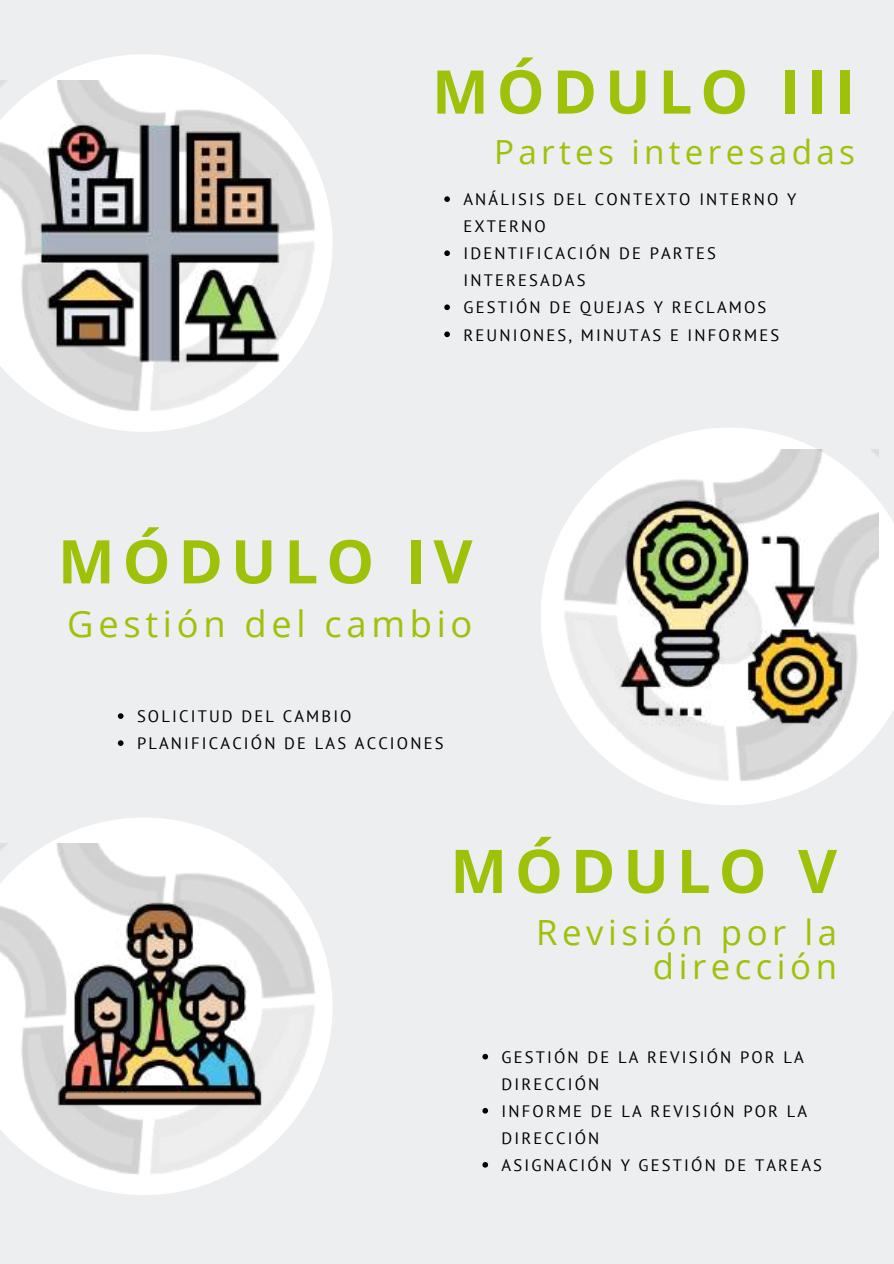
<style>
.page{position:relative;width:894px;height:1264px;background:#fff}
.page>*{position:absolute;margin:0;border:0;box-sizing:border-box;transform-origin:0 0}
.t1{font:700 60.3px "Open Sans";letter-spacing:.13em;color:#9dc209}
.t2{font:36.3px "Open Sans";letter-spacing:.13em;color:#9dc209}
.t3{font:34.8px/33.8px "Open Sans";letter-spacing:.13em;color:#9dc209;text-align:right}
.t4{font:33.3px "Open Sans";letter-spacing:.13em;color:#9dc209}
.t5{font:16.5px/27px "PT Sans";letter-spacing:.13em;color:#000}
</style>
<div class="page">
<div style="left:0;top:0;width:893px;height:1263px;background:#eceeef"></div>
<svg style="left:50px;top:54px;width:188px;height:26px;fill:#fff"></svg>
<svg style="left:642px;top:428px;width:251px;height:304px;fill:#fff"></svg>
<img style="left:541px;top:450px;width:337px;height:355px">
<img style="left:0;top:80px;width:332px;height:352px">
<svg style="left:444px;top:196px;width:6px;height:6px"></svg>
<svg style="left:444px;top:250px;width:6px;height:6px"></svg>
<svg style="left:444px;top:304px;width:6px;height:6px"></svg>
<svg style="left:444px;top:331px;width:6px;height:6px"></svg>
<svg style="left:118px;top:713px;width:5px;height:6px"></svg>
<svg style="left:118px;top:740px;width:5px;height:6px"></svg>
<svg style="left:50px;top:818px;width:187px;height:25px;fill:#fff"></svg>
<img style="left:0;top:843px;width:332px;height:352px">
<svg style="left:482px;top:1053px;width:6px;height:6px"></svg>
<svg style="left:482px;top:1108px;width:6px;height:5px"></svg>
<svg style="left:482px;top:1162px;width:6px;height:5px"></svg>
<img style="left:38px;top:121px;width:243px;height:243px">
<img style="left:615px;top:497px;width:229px;height:228px">
<img style="left:56px;top:900px;width:207px;height:207px">
<h1 class="t1" style="left:432px;top:49px;width:424px">MÓDULO III</h1>
<h3 class="t4" style="left:494px;top:129px;width:362px">Partes interesadas</h3>
<p class="t5" style="left:463px;top:186px;width:334px">ANÁLISIS DEL CONTEXTO INTERNO Y<br>EXTERNO<br>IDENTIFICACIÓN DE PARTES<br>INTERESADAS<br>GESTIÓN DE QUEJAS Y RECLAMOS<br>REUNIONES, MINUTAS E INFORMES</p>
<h1 class="t1" style="left:58px;top:519px;width:416px">MÓDULO IV</h1>
<h2 class="t2" style="left:67px;top:598px;width:406px">Gestión del cambio</h2>
<p class="t5" style="left:137px;top:702px;width:308px">SOLICITUD DEL CAMBIO<br>PLANIFICACIÓN DE LAS ACCIONES</p>
<h1 class="t1" style="left:450px;top:828px;width:388px">MÓDULO V</h1>
<h3 class="t3" style="left:536px;top:914px;width:302px">Revisión por la dirección</h3>
<p class="t5" style="left:501px;top:1043px;width:322px">GESTIÓN DE LA REVISIÓN POR LA<br>DIRECCIÓN<br>INFORME DE LA REVISIÓN POR LA<br>DIRECCIÓN<br>ASIGNACIÓN Y GESTIÓN DE TAREAS</p>
</div>
